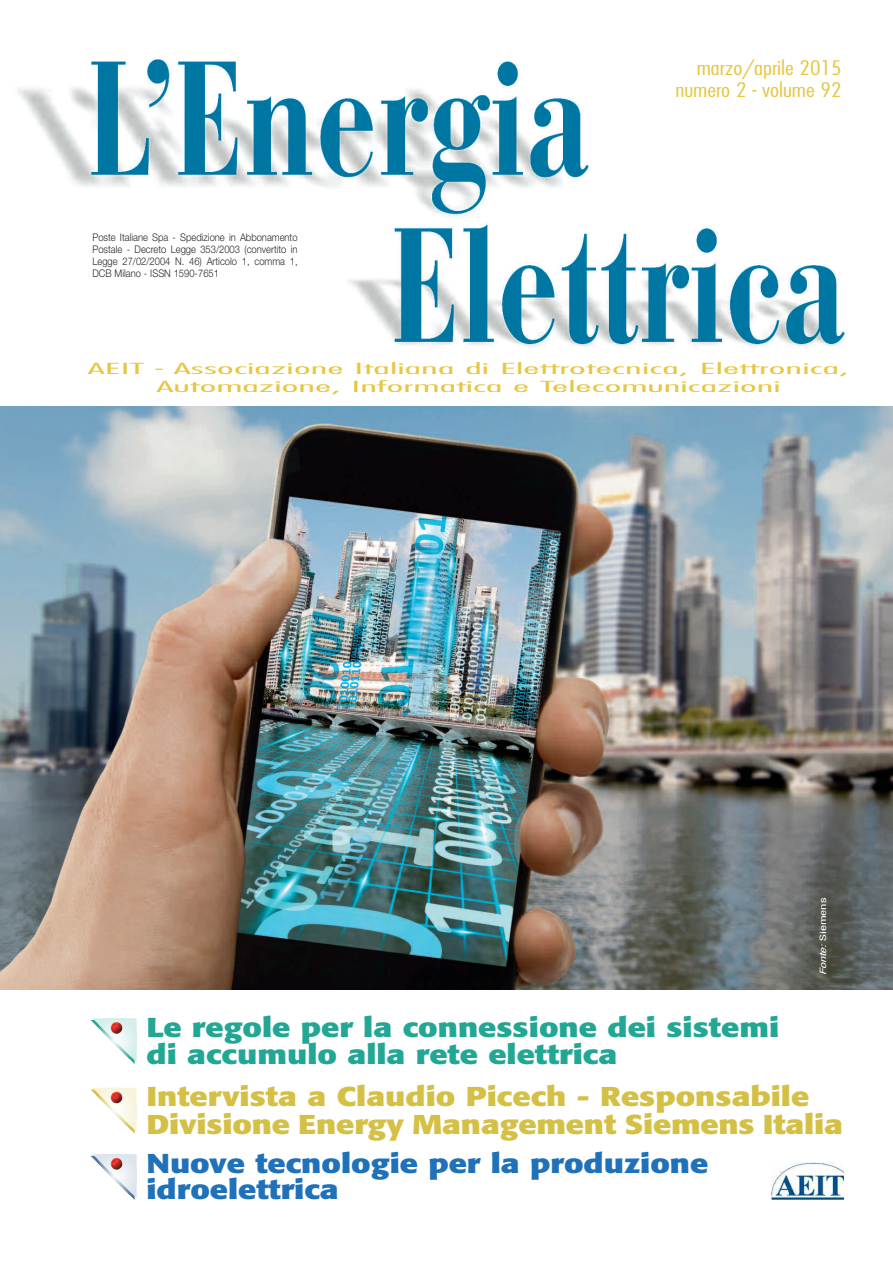
<style>
.page{position:relative;width:893px;height:1263px;background:#fff}
.page>*{position:absolute;margin:0;border:0;box-sizing:border-box;transform-origin:0 0}
.t1{font:700 27px/27.5px "Formata";letter-spacing:-.005em;color:#d5c046;scale:1.2 1}
.t2{font:700 27px/27.5px "Formata";color:#22a795;scale:1.2 1}
.t3{font:700 27px/25.8px "Formata";color:#1f71b9;scale:1.2 1}
.t4{font:300 condensed 19.5px/22.5px "Futura";color:#e7c641;text-align:right;scale:1.3 1}
.t5{font:300 condensed 14.85px/18px "Futura";color:#e7c641;text-align:center;scale:3.15 1}
.t6{font:300 10.5px/12px "Helvetica Neue";color:#272627;text-align:justify;scale:.89 1}
.t7{font:condensed 9px "Helvetica Neue";color:#fff;scale:1.51 1}
.s1{font-style:italic}
</style>
<div class="page">
<img style="left:0;top:407px;width:893px;height:583px">
<img style="left:17px;top:58px;width:829px;height:289px">
<img style="left:771px;top:1162px;width:72px;height:37px">
<svg style="left:91px;top:1018px;width:46px;height:46px"></svg>
<svg style="left:91px;top:1088px;width:46px;height:46px"></svg>
<svg style="left:91px;top:1154px;width:46px;height:46px"></svg>
<p class="t6" style="left:92px;top:231px;width:232px">Poste Italiane Spa - Spedizione in Abbonamento Postale - Decreto Legge 353/2003 (convertito in Legge 27/02/2004 N. 46) Articolo 1, comma 1, DCB Milano - ISSN 1590-7651</p>
<h2 class="t4" style="left:675px;top:58px;width:129px">marzo/aprile 2015 numero 2 - volume 92</h2>
<h3 class="t5" style="left:88px;top:361px;width:243px">AEIT - Associazione Italiana di Elettrotecnica, Elettronica,<br>Automazione, Informatica e Telecomunicazioni</h3>
<p class="t7" style="left:820px;top:975px;width:53px;rotate:-90deg"><span class="s1">Fonte:</span> Siemens</p>
<h1 class="t2" style="left:146px;top:1016px;width:529px">Le regole per la connessione dei sistemi di accumulo alla rete elettrica</h1>
<h1 class="t1" style="left:146px;top:1085px;width:582px">Intervista a Claudio Picech - Responsabile<br>Divisione Energy Management Siemens Italia</h1>
<h1 class="t3" style="left:146px;top:1153px;width:470px">Nuove tecnologie per la produzione idroelettrica</h1>
</div>
